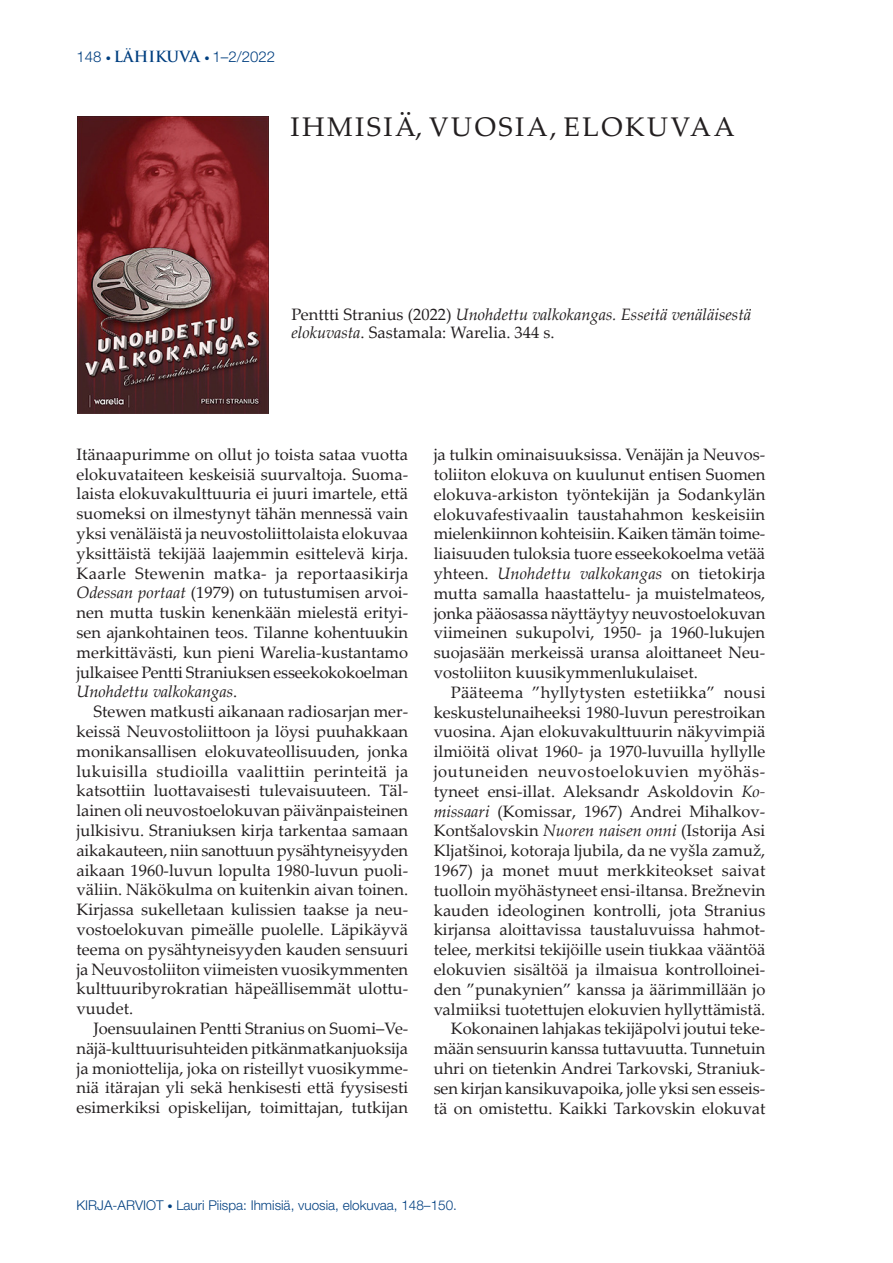
<style>
.page{position:relative;width:893px;height:1263px;background:#fff}
.page>*{position:absolute;margin:0;border:0;box-sizing:border-box;transform-origin:0 0}
.KATSAUS_jne_otsikko{font:27px "Palatino Linotype";letter-spacing:.095em;color:#231f20}
.KATSAUS_jne_leipis{font:16.5px/19.8px "Palatino Linotype";color:#231f20;text-align:justify}
.KATSAUS_jne_leipis_1{font:16.5px/19.8px "Palatino Linotype";letter-spacing:-.01em;color:#231f20;text-align:justify}
.Teostiedot_kirja-arv{font:italic 16.5px/18px "Palatino Linotype";color:#231f20}
.t1{font:300 15px "Helvetica Neue";color:#003f80}
.t2{font:300 13.5px "Helvetica Neue";color:#003f80}
.s1{font-size:10.5px}
.s2{font-family:"Trajan Pro";font-weight:700}
.s3{font-style:normal}
.s4{font-style:italic}
</style>
<div class="page">
<img style="left:77px;top:116px;width:192px;height:298px">
<p class="t1" style="left:77px;top:47px;width:200px">148 <span class="s1">•</span> <span class="s2">LÄHIKUVA</span> <span class="s1">•</span> 1–2/2022</p>
<p class="KATSAUS_jne_otsikko" style="left:291px;top:107px;width:446px">IHMISIÄ, VUOSIA, ELOKUVAA</p>
<p class="Teostiedot_kirja-arv" style="left:291px;top:305px;width:461px"><span class="s3">Penttti Stranius (2022)</span> Unohdettu valkokangas. Esseitä venäläisestä elokuvasta<span class="s3">. Sastamala: Warelia. 344 s.</span></p>
<p class="KATSAUS_jne_leipis_1" style="left:77px;top:444px;width:333px">Itänaapurimme on ollut jo toista sataa vuotta elokuvataiteen keskeisiä suurvaltoja. Suoma&shy;laista elokuvakulttuuria ei juuri imartele, että suomeksi on ilmestynyt tähän mennessä vain yksi venäläistä ja neuvostoliittolaista elokuvaa yksittäistä tekijää laajemmin esittelevä kirja.<br>Kaarle Stewenin matka- ja reportaasikirja <span class="s4">Odessan portaat</span> (1979) on tutustumisen arvoi&shy;nen mutta tuskin kenenkään mielestä erityi&shy;sen ajankohtainen teos. Tilanne kohentuukin merkittävästi, kun pieni Warelia-kustantamo julkaisee Pentti Straniuksen esseekokokoelman <span class="s4">Unohdettu valkokangas</span>.</p>
<p class="KATSAUS_jne_leipis" style="left:77px;top:701px;width:333px;text-indent:17px">Stewen matkusti aikanaan radiosarjan mer&shy;keissä Neuvostoliittoon ja löysi puuhakkaan monikansallisen elokuvateollisuuden, jonka lukuisilla studioilla vaalittiin perinteitä ja katsottiin luottavaisesti tulevaisuuteen. Täl&shy;lainen oli neuvostoelokuvan päivänpaisteinen julkisivu. Straniuksen kirja tarkentaa samaan aikakauteen, niin sanottuun pysähtyneisyyden aikaan 1960-luvun lopulta 1980-luvun puoli&shy;väliin. Näkökulma on kuitenkin aivan toinen.<br>Kirjassa sukelletaan kulissien taakse ja neu&shy;vostoelokuvan pimeälle puolelle. Läpikäyvä teema on pysähtyneisyyden kauden sensuuri ja Neuvostoliiton viimeisten vuosikymmenten kulttuuribyrokratian häpeällisemmät ulottu&shy;vuudet.</p>
<p class="KATSAUS_jne_leipis" style="left:77px;top:1018px;width:333px;text-indent:17px">Joensuulainen Pentti Stranius on Suomi–Ve&shy;näjä-kulttuurisuhteiden pitkänmatkanjuoksija ja moniottelija, joka on risteillyt vuosikymme&shy;niä itärajan yli sekä henkisesti että fyysisesti esimerkiksi opiskelijan, toimittajan, tutkijan</p>
<p class="KATSAUS_jne_leipis" style="left:434px;top:444px;width:333px">ja tulkin ominaisuuksissa. Venäjän ja Neuvos&shy;toliiton elokuva on kuulunut entisen Suomen elokuva-arkiston työntekijän ja Sodankylän elokuvafestivaalin taustahahmon keskeisiin mielenkiinnon kohteisiin. Kaiken tämän toime&shy;liaisuuden tuloksia tuore esseekokoelma vetää yhteen. <span class="s4">Unohdettu valkokangas</span> on tietokirja mutta samalla haastattelu- ja muistelmateos, jonka pääosassa näyttäytyy neuvostoelokuvan viimeinen sukupolvi, 1950- ja 1960-lukujen suojasään merkeissä uransa aloittaneet Neu&shy;vostoliiton kuusikymmenlukulaiset.</p>
<p class="KATSAUS_jne_leipis" style="left:434px;top:681px;width:333px;text-indent:17px">Pääteema ”hyllytysten estetiikka” nousi keskustelunaiheeksi 1980-luvun perestroikan vuosina. Ajan elokuvakulttuurin näkyvimpiä ilmiöitä olivat 1960- ja 1970-luvuilla hyllylle joutuneiden neuvostoelokuvien myöhäs&shy;tyneet ensi-illat. Aleksandr Askoldovin <span class="s4">Ko&shy;missaari</span> (Komissar, 1967) Andrei Mihalkov-Kontšalovskin <span class="s4">Nuoren naisen onni</span> (Istorija Asi Kljatšinoi, kotoraja ljubila, da ne vyšla zamuž, 1967) ja monet muut merkkiteokset saivat tuolloin myöhästyneet ensi-iltansa. Brežnevin kauden ideologinen kontrolli, jota Stranius kirjansa aloittavissa taustaluvuissa hahmot&shy;telee, merkitsi tekijöille usein tiukkaa vääntöä elokuvien sisältöä ja ilmaisua kontrolloinei&shy;den ”punakynien” kanssa ja äärimmillään jo valmiiksi tuotettujen elokuvien hyllyttämistä.</p>
<p class="KATSAUS_jne_leipis" style="left:434px;top:1018px;width:333px;text-indent:17px">Kokonainen lahjakas tekijäpolvi joutui teke&shy;mään sensuurin kanssa tuttavuutta. Tunnetuin uhri on tietenkin Andrei Tarkovski, Straniuk&shy;sen kirjan kansikuvapoika, jolle yksi sen esseis&shy;tä on omistettu. Kaikki Tarkovskin elokuvat</p>
<p class="t2" style="left:77px;top:1197px;width:382px">KIRJA-ARVIOT <span class="s1">•</span> Lauri Piispa: Ihmisiä, vuosia, elokuvaa, 148–150.</p>
</div>
